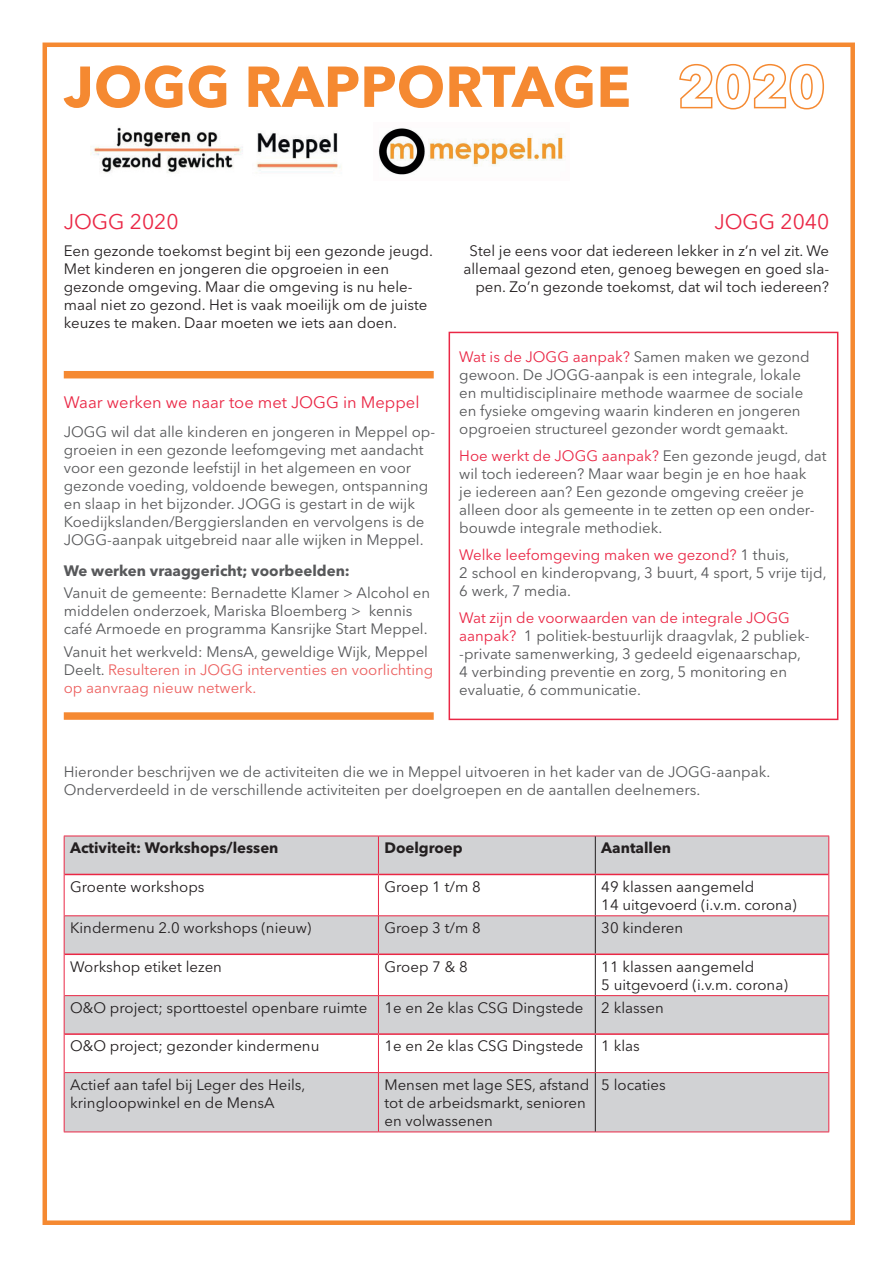
<style>
.page{position:relative;width:893px;height:1263px;background:#fff}
.page>*{position:absolute;margin:0;border:0;box-sizing:border-box;transform-origin:0 0}
.t1{font:700 57px "Avenir Next LT Pro";color:#f58931}
.t2{font:21px "Avenir Next LT Pro";color:#ea2745}
.t3{font:16.5px "Avenir Next LT Pro";color:#ea2745}
.t4{font:15px/18px "Avenir Next LT Pro";color:#57585a}
.t5{font:15px/18px "Avenir Next LT Pro";color:#231f20}
.t6{font:15px/18px "Avenir Next LT Pro";color:#ed6160}
.t7{font:700 15px "Avenir Next LT Pro";color:#231f20}
.t8{font:700 15px "Avenir Next LT Pro";color:#57585a}
.s1{color:#57585a}
.s2{color:#ea2745}
</style>
<div class="page">
<img style="left:378px;top:128px;width:188px;height:47px">
<img style="left:90px;top:127px;width:252px;height:46px">
<div style="left:64px;top:371px;width:370px;height:7px;background:#f58932"></div>
<div style="left:449px;top:332px;width:389px;height:388px;border:2px solid #ea2745"></div>
<div style="left:64px;top:712px;width:370px;height:8px;background:#f58932"></div>
<svg style="left:65px;top:837px;width:763px;height:294px;fill:#d1d2d4"></svg>
<hr style="left:64px;top:836px;width:314px;height:1px;background:#ea2745">
<hr style="left:64px;top:836px;width:1px;height:38px;background:#ea2745">
<hr style="left:378px;top:836px;width:217px;height:1px;background:#ea2745">
<hr style="left:378px;top:836px;width:1px;height:38px;background:#ea2745">
<hr style="left:595px;top:836px;width:234px;height:1px;background:#ea2745">
<hr style="left:828px;top:836px;width:1px;height:38px;background:#ea2745">
<hr style="left:64px;top:874px;width:1px;height:42px;background:#ea2745">
<hr style="left:378px;top:875px;width:1px;height:41px;background:#ea2745">
<hr style="left:828px;top:874px;width:1px;height:42px;background:#ea2745">
<hr style="left:64px;top:916px;width:1px;height:38px;background:#ea2745">
<hr style="left:378px;top:916px;width:1px;height:37px;background:#ea2745">
<hr style="left:828px;top:916px;width:1px;height:38px;background:#ea2745">
<hr style="left:64px;top:954px;width:1px;height:42px;background:#ea2745">
<hr style="left:378px;top:955px;width:1px;height:40px;background:#ea2745">
<hr style="left:828px;top:954px;width:1px;height:42px;background:#ea2745">
<hr style="left:64px;top:996px;width:1px;height:38px;background:#ea2745">
<hr style="left:378px;top:996px;width:1px;height:37px;background:#ea2745">
<hr style="left:828px;top:996px;width:1px;height:38px;background:#ea2745">
<hr style="left:64px;top:1034px;width:1px;height:38px;background:#ea2745">
<hr style="left:378px;top:1035px;width:1px;height:37px;background:#ea2745">
<hr style="left:828px;top:1034px;width:1px;height:38px;background:#ea2745">
<hr style="left:64px;top:1072px;width:1px;height:59px;background:#ea2745">
<hr style="left:378px;top:1073px;width:1px;height:58px;background:#ea2745">
<hr style="left:828px;top:1072px;width:1px;height:59px;background:#ea2745">
<hr style="left:64px;top:1131px;width:314px;height:1px;background:#ea2745">
<hr style="left:378px;top:1131px;width:217px;height:1px;background:#ea2745">
<hr style="left:595px;top:1131px;width:234px;height:1px;background:#ea2745">
<hr style="left:595px;top:836px;width:1px;height:38px;background:#231f20">
<hr style="left:595px;top:875px;width:1px;height:41px;background:#231f20">
<hr style="left:595px;top:916px;width:1px;height:37px;background:#231f20">
<hr style="left:595px;top:955px;width:1px;height:40px;background:#231f20">
<hr style="left:595px;top:996px;width:1px;height:37px;background:#231f20">
<hr style="left:595px;top:1035px;width:1px;height:37px;background:#231f20">
<hr style="left:595px;top:1073px;width:1px;height:58px;background:#231f20">
<hr style="left:65px;top:874px;width:313px;height:1px;background:#ea2745">
<hr style="left:378px;top:874px;width:217px;height:1px;background:#ea2745">
<hr style="left:595px;top:874px;width:233px;height:1px;background:#ea2745">
<hr style="left:65px;top:953px;width:313px;height:2px;background:#ea2745">
<hr style="left:378px;top:953px;width:217px;height:2px;background:#ea2745">
<hr style="left:595px;top:953px;width:233px;height:2px;background:#ea2745">
<hr style="left:65px;top:1033px;width:313px;height:2px;background:#ea2745">
<hr style="left:378px;top:1033px;width:217px;height:2px;background:#ea2745">
<hr style="left:595px;top:1033px;width:233px;height:2px;background:#ea2745">
<hr style="left:65px;top:915px;width:313px;height:1px;background:#ea2745">
<hr style="left:378px;top:915px;width:217px;height:1px;background:#ea2745">
<hr style="left:595px;top:915px;width:233px;height:1px;background:#ea2745">
<hr style="left:65px;top:995px;width:313px;height:1px;background:#ea2745">
<hr style="left:378px;top:995px;width:217px;height:1px;background:#ea2745">
<hr style="left:595px;top:995px;width:233px;height:1px;background:#ea2745">
<hr style="left:65px;top:1072px;width:313px;height:1px;background:#ea2745">
<hr style="left:378px;top:1072px;width:217px;height:1px;background:#ea2745">
<hr style="left:595px;top:1072px;width:233px;height:1px;background:#ea2745">
<div style="left:43px;top:43px;width:812px;height:1182px;border:4px solid #f58931"></div>
<h1 class="t1" style="left:64px;top:52px;width:763px">JOGG RAPPORTAGE 2020</h1>
<h2 class="t2" style="left:64px;top:209px;width:116px">JOGG 2020</h2>
<p class="t5" style="left:64px;top:242px;width:371px">Een gezonde toekomst begint bij een gezonde jeugd.<br>Met kinderen en jongeren die opgroeien in een gezonde omgeving. Maar die omgeving is nu hele&shy;maal niet zo gezond. Het is vaak moeilijk om de juiste keuzes te maken. Daar moeten we iets aan doen.</p>
<p class="t3" style="left:64px;top:392px;width:357px">Waar werken we naar toe met JOGG in Meppel</p>
<p class="t4" style="left:64px;top:422px;width:373px">JOGG wil dat alle kinderen en jongeren in Meppel op&shy;groeien in een gezonde leefomgeving met aandacht voor een gezonde leefstijl in het algemeen en voor gezonde voeding, voldoende bewegen, ontspanning en slaap in het bijzonder. JOGG is gestart in de wijk Koedijkslanden/Berggierslanden en vervolgens is de JOGG-aanpak uitgebreid naar alle wijken in Meppel.</p>
<p class="t8" style="left:64px;top:561px;width:288px">We werken vraaggericht; voorbeelden:</p>
<p class="t4" style="left:64px;top:584px;width:368px">Vanuit de gemeente: Bernadette Klamer &gt; Alcohol en middelen onderzoek, Mariska Bloemberg &gt; kennis café Armoede en programma Kansrijke Start Meppel.</p>
<p class="t6" style="left:64px;top:643px;width:371px"><span class="s1">Vanuit het werkveld: MensA, geweldige Wijk, Meppel<br>Deelt.</span> Resulteren in JOGG interventies en voorlichting op aanvraag nieuw netwerk.</p>
<h2 class="t2" style="left:714px;top:209px;width:116px">JOGG 2040</h2>
<p class="t5" style="left:463px;top:242px;width:367px;text-align:right">Stel je eens voor dat iedereen lekker in z’n vel zit. We allemaal gezond eten, genoeg bewegen en goed sla&shy;pen. Zo’n gezonde toekomst, dat wil toch iedereen?</p>
<p class="t4" style="left:459px;top:348px;width:352px"><span class="s2">Wat is de JOGG aanpak?</span> Samen maken we gezond gewoon. De JOGG-aanpak is een integrale, lokale en multidisciplinaire methode waarmee de sociale en fysieke omgeving waarin kinderen en jongeren opgroeien structureel gezonder wordt gemaakt.</p>
<p class="t4" style="left:459px;top:447px;width:369px"><span class="s2">Hoe werkt de JOGG aanpak?</span> Een gezonde jeugd, dat wil toch iedereen? Maar waar begin je en hoe haak<br>je iedereen aan? Een gezonde omgeving creëer je alleen door als gemeente in te zetten op een onder&shy;bouwde integrale methodiek.</p>
<p class="t4" style="left:459px;top:546px;width:369px"><span class="s2">Welke leefomgeving maken we gezond?</span> 1 thuis,<br>2 school en kinderopvang, 3 buurt, 4 sport, 5 vrije tijd,<br>6 werk, 7 media.</p>
<p class="t4" style="left:459px;top:609px;width:352px"><span class="s2">Wat zijn de voorwaarden van de integrale JOGG aanpak?</span> 1 politiek-bestuurlijk draagvlak, 2 publiek--private samenwerking, 3 gedeeld eigenaarschap, 4 verbinding preventie en zorg, 5 monitoring en evaluatie, 6 communicatie.</p>
<p class="t4" style="left:64px;top:762px;width:708px">Hieronder beschrijven we de activiteiten die we in Meppel uitvoeren in het kader van de JOGG-aanpak.<br>Onderverdeeld in de verschillende activiteiten per doelgroepen en de aantallen deelnemers.</p>
<p class="t7" style="left:70px;top:839px;width:210px">Activiteit: Workshops/lessen</p>
<p class="t7" style="left:384px;top:839px;width:80px">Doelgroep</p>
<p class="t7" style="left:601px;top:839px;width:71px">Aantallen</p>
<p class="t5" style="left:70px;top:877px;width:136px">Groente workshops</p>
<p class="t5" style="left:384px;top:877px;width:98px">Groep 1 t/m 8</p>
<p class="t5" style="left:601px;top:877px;width:197px">49 klassen aangemeld<br>14 uitgevoerd (i.v.m. corona)</p>
<p class="t5" style="left:70px;top:919px;width:243px">Kindermenu 2.0 workshops (nieuw)</p>
<p class="t5" style="left:384px;top:919px;width:98px">Groep 3 t/m 8</p>
<p class="t5" style="left:601px;top:919px;width:83px">30 kinderen</p>
<p class="t5" style="left:70px;top:957px;width:153px">Workshop etiket lezen</p>
<p class="t5" style="left:384px;top:957px;width:85px">Groep 7 &amp; 8</p>
<p class="t5" style="left:601px;top:957px;width:188px">11 klassen aangemeld<br>5 uitgevoerd (i.v.m. corona)</p>
<p class="t5" style="left:70px;top:999px;width:595px">O&amp;O project; sporttoestel openbare ruimte 1e en 2e klas CSG Dingstede 2 klassen</p>
<p class="t5" style="left:70px;top:1037px;width:251px">O&amp;O project; gezonder kindermenu</p>
<p class="t5" style="left:384px;top:1037px;width:257px">1e en 2e klas CSG Dingstede 1 klas</p>
<p class="t5" style="left:70px;top:1076px;width:237px">Actief aan tafel bij Leger des Heils, kringloopwinkel en de MensA</p>
<p class="t5" style="left:384px;top:1076px;width:206px">Mensen met lage SES, afstand tot de arbeidsmarkt, senioren en volwassenen</p>
<p class="t5" style="left:601px;top:1076px;width:66px">5 locaties</p>
</div>
